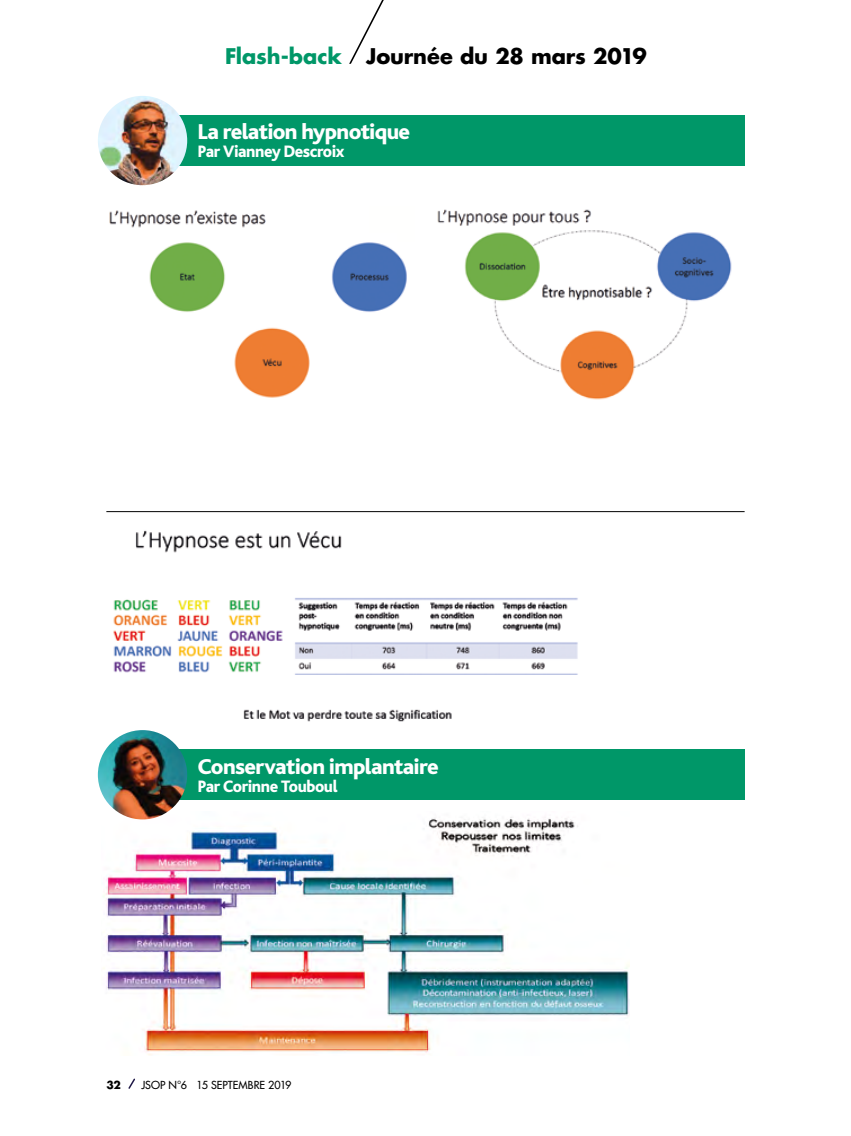
<style>
.page{position:relative;width:851px;height:1136px;background:#fff}
.page>*{position:absolute;margin:0;border:0;box-sizing:border-box;transform-origin:0 0}
.t1{font:800 22.5px "Bliss";letter-spacing:-.03em;color:#fff}
.t2{font:700 21px "Futura Std";letter-spacing:-.005em;color:#000}
.t3{font:700 21px "Futura Std";letter-spacing:-.005em;color:#009768}
.t4{font:800 17.4px "Bliss";letter-spacing:-.03em;color:#fff;scale:.95 1}
.t5{font:500 10.8px "Futura Std";color:#000}
.t6{font:700 10.8px "Futura Std";color:#000}
</style>
<div class="page">
<img style="left:103px;top:811px;width:526px;height:244px">
<svg style="left:349px;top:0;width:35px;height:64px"></svg>
<img style="left:113px;top:530px;width:465px;height:192px">
<div style="left:176px;top:115px;width:568px;height:51px;background:#009768"></div>
<div style="left:176px;top:749px;width:568px;height:51px;background:#009768"></div>
<img style="left:98px;top:96px;width:89px;height:89px;border-radius:45px">
<img style="left:98px;top:730px;width:89px;height:89px;border-radius:45px">
<hr style="left:106px;top:511px;width:638px;height:1px;background:#000">
<img style="left:109px;top:210px;width:298px;height:188px">
<img style="left:437px;top:209px;width:295px;height:191px">
<svg style="left:128px;top:1078px;width:7px;height:11px"></svg>
<p class="t3" style="left:225px;top:42px;width:118px">Flash-back</p>
<p class="t2" style="left:366px;top:42px;width:282px">Journée du 28 mars 2019</p>
<p class="t1" style="left:198px;top:120px;width:214px">La relation hypnotique</p>
<p class="t4" style="left:198px;top:143px;width:156px">Par Vianney Descroix</p>
<p class="t1" style="left:198px;top:754px;width:242px">Conservation implantaire</p>
<p class="t4" style="left:198px;top:776px;width:149px">Par Corinne Touboul</p>
<p class="t6" style="left:106px;top:1077px;width:16px">32</p>
<p class="t5" style="left:141px;top:1077px;width:152px">JSOP N°6 15 SEPTEMBRE 2019</p>
</div>
